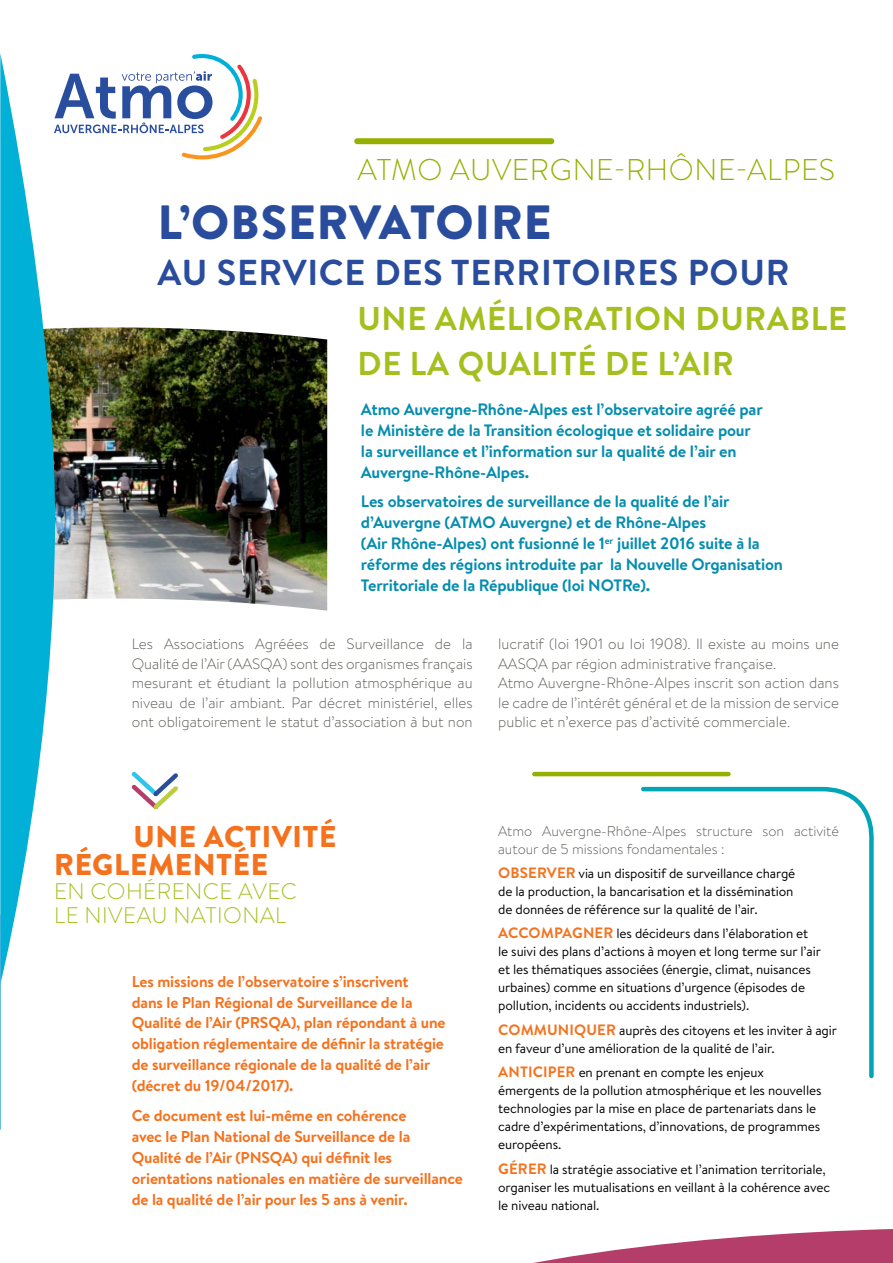
<style>
.page{position:relative;width:893px;height:1263px;background:#fff}
.page>*{position:absolute;margin:0;border:0;box-sizing:border-box;transform-origin:0 0}
.t1{font:900 48px "Brandon Text";letter-spacing:.02em;color:#294c9d}
.t2{font:700 36px "Brandon Text";letter-spacing:.02em;color:#294c9d}
.t3{font:700 33px/45px "Brandon Text";letter-spacing:.02em;color:#a5bf1e}
.t4{font:300 30px "Brandon Text";letter-spacing:.02em;color:#96b001}
.t5{font:900 30px/28.5px "Brandon Text";letter-spacing:.02em;color:#f4721e}
.t6{font:300 22.5px/24px "Brandon Text";letter-spacing:.02em;color:#a5bf1e}
.t7{font:700 16.5px/21px "Brandon Text";letter-spacing:-.01em;color:#058daf}
.t8{font:700 15.75px/21px "Brandon Text";letter-spacing:-.01em;color:#f4721e}
.t9{font:300 15px/19.5px "Brandon Text";color:#5b5954;text-align:justify}
.t10{font:300 14.25px/18px "Brandon Text";color:#5b5954}
.t11{font:13.5px/18px "Brandon Text";letter-spacing:-.01em;color:#000}
.s1{font-weight:700;font-size:15px;color:#f4721e}
</style>
<div class="page">
<img style="left:55px;top:327px;width:272px;height:284px">
<svg style="left:533px;top:1229px;width:360px;height:34px"></svg>
<svg style="left:55px;top:54px;width:207px;height:105px"></svg>
<svg style="left:0;top:53px;width:55px;height:928px;fill:#00b0d7"></svg>
<div style="left:357px;top:138px;width:194px;height:6px;background:#96b001"></div>
<svg style="left:132px;top:771px;width:46px;height:38px"></svg>
<hr style="left:534px;top:772px;width:194px;height:4px;background:#96b001">
<svg style="left:641px;top:786px;width:233px;height:293px"></svg>
<svg style="left:0;top:914px;width:1px;height:216px"></svg>
<img style="left:0;top:574px;width:1px;height:255px">
<h3 class="t4" style="left:357px;top:150px;width:479px">ATMO AUVERGNE-RHÔNE-ALPES</h3>
<h1 class="t1" style="left:158px;top:189px;width:395px">L’OBSERVATOIRE</h1>
<h2 class="t2" style="left:158px;top:247px;width:633px">AU SERVICE DES TERRITOIRES POUR</h2>
<h3 class="t3" style="left:357px;top:295px;width:491px">UNE AMÉLIORATION DURABLE<br>DE LA QUALITÉ DE L’AIR</h3>
<p class="t7" style="left:361px;top:398px;width:403px">Atmo Auvergne-Rhône-Alpes est l’observatoire agréé par le Ministère de la Transition écologique et solidaire pour la surveillance et l’information sur la qualité de l’air en Auvergne-Rhône-Alpes.</p>
<p class="t7" style="left:361px;top:491px;width:424px">Les observatoires de surveillance de la qualité de l’air d’Auvergne (ATMO Auvergne) et de Rhône-Alpes<br>(Air Rhône-Alpes) ont fusionné le 1<sup>er</sup> juillet 2016 suite à la réforme des régions introduite par la Nouvelle Organisation Territoriale de la République (loi NOTRe).</p>
<p class="t9" style="left:132px;top:634px;width:342px">Les Associations Agréées de Surveillance de la Qualité de l’Air (AASQA) sont des organismes français mesurant et étudiant la pollution atmosphérique au niveau de l’air ambiant. Par décret ministériel, elles ont obligatoirement le statut d’association à but non</p>
<p class="t9" style="left:498px;top:634px;width:342px;text-align:left">lucratif (loi 1901 ou loi 1908). Il existe au moins une AASQA par région administrative française.<br>Atmo Auvergne-Rhône-Alpes inscrit son action dans le cadre de l’intérêt général et de la mission de service public et n’exerce pas d’activité commerciale.</p>
<h3 class="t5" style="left:54px;top:821px;width:284px;text-indent:79px">UNE ACTIVITÉ<br>RÉGLEMENTÉE</h3>
<h3 class="t6" style="left:54px;top:879px;width:244px">EN COHÉRENCE AVEC<br>LE NIVEAU NATIONAL</h3>
<p class="t8" style="left:132px;top:970px;width:315px">Les missions de l’observatoire s’inscrivent<br>dans le Plan Régional de Surveillance de la Qualité de l’Air (PRSQA), plan répondant à une obligation réglementaire de définir la stratégie de surveillance régionale de la qualité de l’air (décret du 19/04/2017).</p>
<p class="t8" style="left:132px;top:1105px;width:333px">Ce document est lui-même en cohérence<br>avec le Plan National de Surveillance de la Qualité de l’Air (PNSQA) qui définit les orientations nationales en matière de surveillance de la qualité de l’air pour les 5 ans à venir.</p>
<p class="t10" style="left:498px;top:821px;width:342px">Atmo Auvergne-Rhône-Alpes structure son activité autour de 5 missions fondamentales :</p>
<p class="t11" style="left:498px;top:864px;width:299px"><span class="s1">OBSERVER</span> via un dispositif de surveillance chargé de la production, la bancarisation et la dissémination de données de référence sur la qualité de l’air.</p>
<p class="t11" style="left:498px;top:924px;width:324px"><span class="s1">ACCOMPAGNER</span> les décideurs dans l’élaboration et le suivi des plans d’actions à moyen et long terme sur l’air et les thématiques associées (énergie, climat, nuisances urbaines) comme en situations d’urgence (épisodes de pollution, incidents ou accidents industriels).</p>
<p class="t11" style="left:498px;top:1021px;width:340px"><span class="s1">COMMUNIQUER</span> auprès des citoyens et les inviter à agir en faveur d’une amélioration de la qualité de l’air.</p>
<p class="t11" style="left:498px;top:1063px;width:325px"><span class="s1">ANTICIPER</span> en prenant en compte les enjeux émergents de la pollution atmosphérique et les nouvelles technologies par la mise en place de partenariats dans le cadre d’expérimentations, d’innovations, de programmes européens.</p>
<p class="t11" style="left:498px;top:1159px;width:333px"><span class="s1">GÉRER</span> la stratégie associative et l’animation territoriale, organiser les mutualisations en veillant à la cohérence avec le niveau national.</p>
</div>
